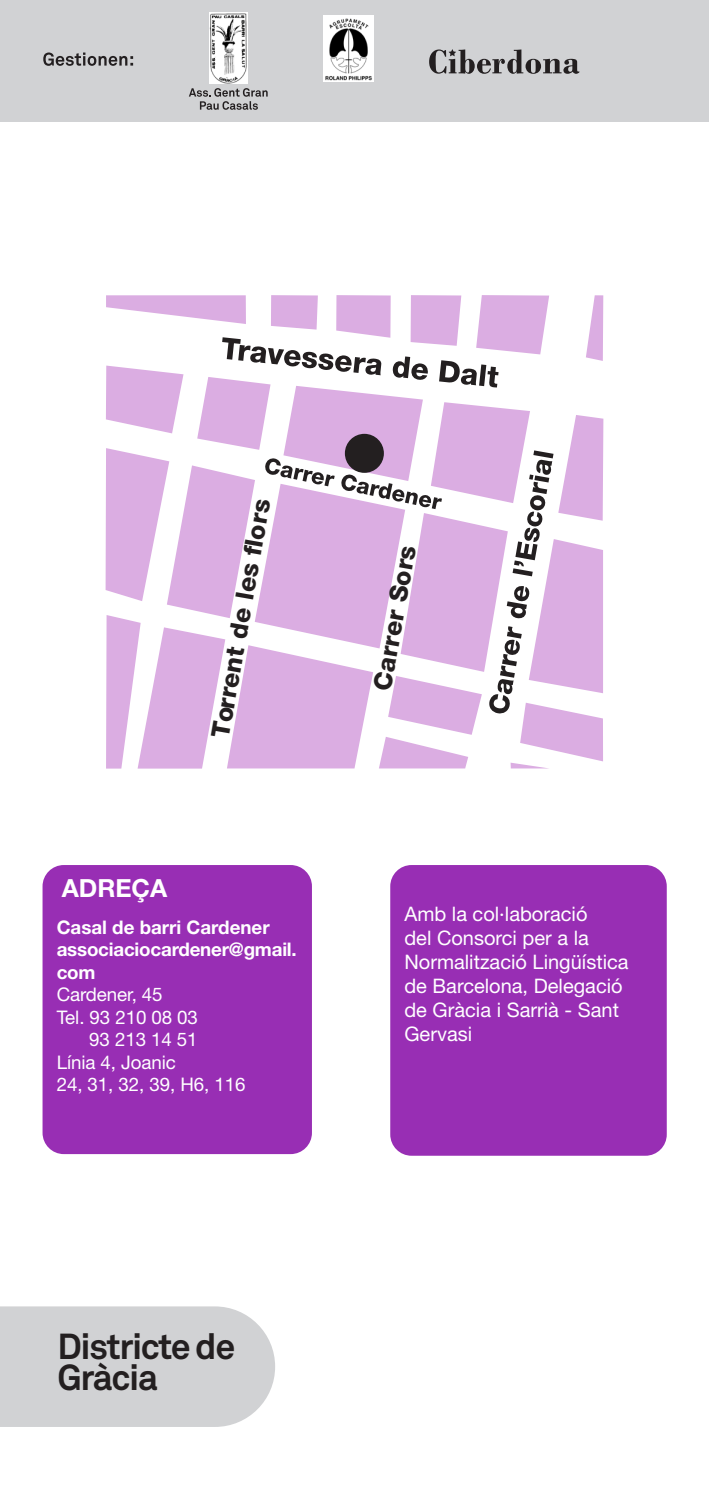
<style>
.page{position:relative;width:709px;height:1489px;background:#fff}
.page>*{position:absolute;margin:0;border:0;box-sizing:border-box;transform-origin:0 0}
.text_7{font:700 35.75px/30.5px "Akkurat Std";letter-spacing:-.04em;color:#231f20}
.t1{font:800 25px "Helvetica Neue LT Std";color:#231f20}
.Titol_blanc{font:700 25px "Helvetica Neue LT Std";color:#fff}
.TEXT-BLANC{font:20px/24px "Helvetica Neue LT Std";color:#fff}
.Titol_blanc-2{font:700 18.75px/22.5px "Helvetica Neue LT Std";letter-spacing:-.01em;color:#fff}
.TEXT-BLANC-2{font:18.75px "Helvetica Neue LT Std";letter-spacing:-.005em;color:#fff}
.Titol_blanc-3{font:18.75px "Helvetica Neue LT Std";letter-spacing:-.005em;color:#fff}
</style>
<div class="page">
<div style="left:390px;top:865px;width:276px;height:290px;background:#982eb4;border-radius:21px"></div>
<svg style="left:106px;top:295px;width:497px;height:473px"></svg>
<div style="left:0;top:1306px;width:275px;height:120px;background:#d1d2d4"></div>
<div style="left:0;top:0;width:709px;height:121px;background:#d1d2d4"></div>
<svg style="left:429px;top:49px;width:150px;height:25px"></svg>
<svg style="left:43px;top:52px;width:90px;height:14px"></svg>
<svg style="left:189px;top:88px;width:79px;height:22px"></svg>
<div style="left:323px;top:15px;width:51px;height:66px;background:#fff"></div>
<img style="left:325px;top:18px;width:47px;height:63px">
<img style="left:209px;top:13px;width:39px;height:71px">
<div style="left:43px;top:865px;width:269px;height:288px;background:#982eb4;border-radius:21px"></div>
<p class="t1" style="left:205px;top:734px;width:244px;rotate:-80deg">Torrent de les fl ors</p>
<p class="Titol_blanc" style="left:62px;top:872px;width:107px">ADREÇA</p>
<p class="Titol_blanc-2" style="left:57px;top:915px;width:214px">Casal de barri Cardener</p>
<p class="Titol_blanc-2" style="left:57px;top:937px;width:241px">associaciocardener@gmail. com</p>
<p class="TEXT-BLANC-2" style="left:57px;top:983px;width:107px">Cardener, 45</p>
<p class="TEXT-BLANC-2" style="left:57px;top:1005px;width:143px">Tel. 93 210 08 03</p>
<p class="TEXT-BLANC-2" style="left:89px;top:1028px;width:110px">93 213 14 51</p>
<p class="TEXT-BLANC-2" style="left:57px;top:1050px;width:121px">Línia 4, Joanic</p>
<p class="Titol_blanc-3" style="left:57px;top:1073px;width:190px">24, 31, 32, 39, H6, 116</p>
<p class="t1" style="left:367px;top:688px;width:149px;rotate:-80deg">Carrer Sors</p>
<p class="TEXT-BLANC" style="left:404px;top:901px;width:226px">Amb la col·laboració<br>del Consorci per a la<br>Normalització Lingüística de Barcelona, Delegació de Gràcia i Sarrià - Sant<br>Gervasi</p>
<p class="text_7" style="left:58px;top:1330px;width:179px">Districte de<br>Gràcia</p>
</div>
